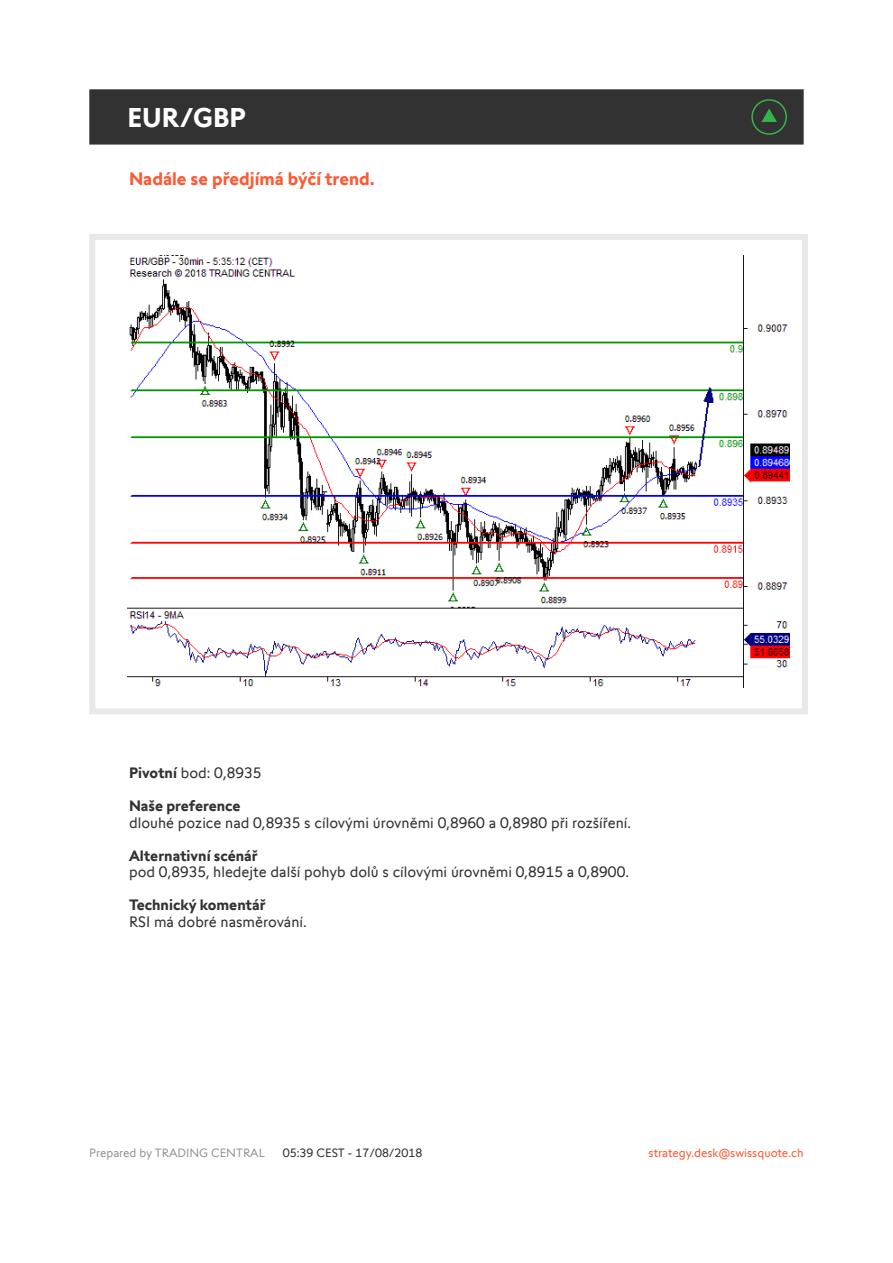
<style>
.page{position:relative;width:893px;height:1263px;background:#fff}
.page>*{position:absolute;margin:0;border:0;box-sizing:border-box;transform-origin:0 0}
.t1{font:700 27px "Swissquote CT";color:#fff}
.t2{font:700 18px "Swissquote CT";color:#fa5b35}
.t3{font:15px "Swissquote CT";color:#323232}
.t4{font:700 15px "Swissquote CT";color:#323232}
.t5{font:12px "Swissquote CT";color:#fa5b35}
.t6{font:12px "Swissquote CT";color:#939598}
.t7{font:12px "Swissquote CT";color:#323232}
.s1{font-weight:700}
</style>
<div class="page">
<div style="left:89px;top:234px;width:719px;height:480px;border:6px solid #e9e8e7"></div>
<div style="left:89px;top:89px;width:715px;height:56px;background:#323232;border:2px solid #323232"></div>
<img style="left:128px;top:255px;width:661px;height:432px">
<svg style="left:751px;top:99px;width:36px;height:36px"></svg>
<h1 class="t1" style="left:128px;top:101px;width:120px">EUR/GBP</h1>
<p class="t2" style="left:129px;top:168px;width:247px">Nadále se předjímá býčí trend.</p>
<p class="t3" style="left:129px;top:764px;width:134px"><span class="s1">Pivotní</span> bod: 0,8935</p>
<p class="t4" style="left:129px;top:797px;width:113px">Naše preference</p>
<p class="t3" style="left:129px;top:814px;width:503px">dlouhé pozice nad 0,8935 s cílovými úrovněmi 0,8960 a 0,8980 při rozšíření.</p>
<p class="t4" style="left:129px;top:846px;width:130px">Alternativní scénář</p>
<p class="t3" style="left:129px;top:863px;width:501px">pod 0,8935, hledejte další pohyb dolů s cílovými úrovněmi 0,8915 a 0,8900.</p>
<p class="t4" style="left:129px;top:896px;width:138px">Technický komentář</p>
<p class="t3" style="left:129px;top:913px;width:179px">RSI má dobré nasměrování.</p>
<p class="t6" style="left:89px;top:1145px;width:177px">Prepared by TRADING CENTRAL</p>
<p class="t7" style="left:283px;top:1145px;width:141px">05:39 CEST - 17/08/2018</p>
<p class="t5" style="left:649px;top:1145px;width:157px">strategy.desk@swissquote.ch</p>
</div>
